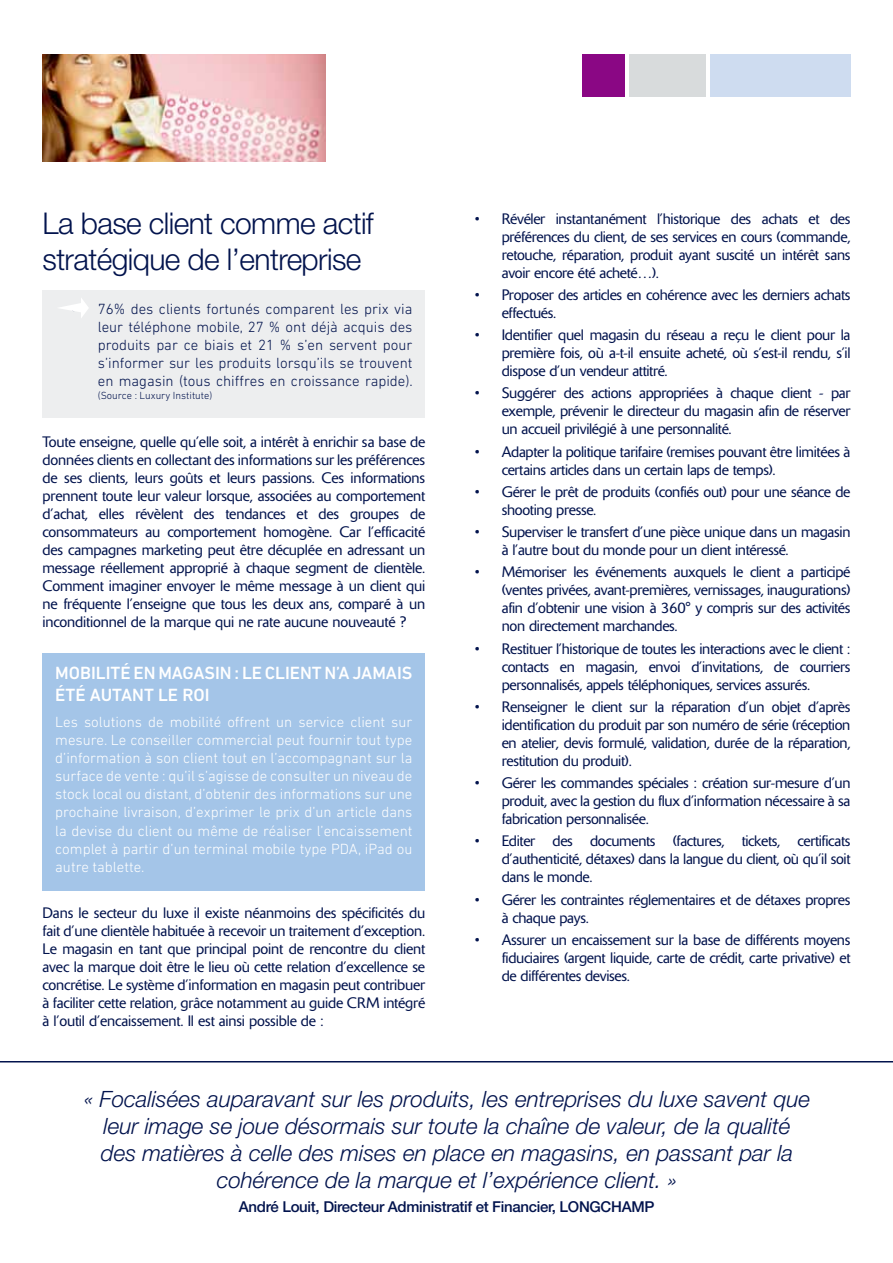
<style>
.page{position:relative;width:893px;height:1263px;background:#fff}
.page>*{position:absolute;margin:0;border:0;box-sizing:border-box;transform-origin:0 0}
.t1{font:300 30px/36px "Helvetica Neue LT Std";letter-spacing:-.02em;color:#02134d}
.t2{font:italic 300 22.5px/27px "Helvetica Neue LT Std";color:#02134d;text-align:center}
.t3{font:500 18px/21.6px "DIN Next LT Pro";color:#fff}
.t4{font:300 15px/18px "Delta";letter-spacing:-.02em;color:#02134d;text-align:justify}
.t5{font:300 15px/18px "DIN Next LT Pro";color:#fff;text-align:justify}
.t6{font:300 15px/18px "DIN Next LT Pro";color:#02134d;text-align:justify}
.t7{font:500 15px "Helvetica Neue LT Std";letter-spacing:-.02em;color:#02134d}
.t8{font:300 10.5px "DIN Next LT Pro";color:#02134d}
</style>
<div class="page">
<hr style="left:0;top:1061px;width:893px;height:1px;background:#02134d">
<div style="left:583px;top:54px;width:42px;height:43px;background:#8a0784"></div>
<div style="left:629px;top:54px;width:77px;height:43px;background:#d8dbdc"></div>
<div style="left:710px;top:54px;width:140px;height:43px;background:#cedcf0"></div>
<img style="left:43px;top:54px;width:282px;height:108px">
<div style="left:43px;top:653px;width:382px;height:238px;background:#a4c5e8"></div>
<div style="left:43px;top:290px;width:382px;height:127px;background:#edeeef"></div>
<svg style="left:59px;top:298px;width:29px;height:20px"></svg>
<h1 class="t1" style="left:43px;top:204px;width:333px">La base client comme actif stratégique de l’entreprise</h1>
<p class="t6" style="left:98px;top:300px;width:317px;text-indent:-27px">• 76% des clients fortunés comparent les prix via leur téléphone mobile, 27 % ont déjà acquis des produits par ce biais et 21 % s’en servent pour s’informer sur les produits lorsqu’ils se trouvent en magasin (tous chiffres en croissance rapide).</p>
<p class="t8" style="left:98px;top:389px;width:116px">(Source : Luxury Institute)</p>
<p class="t4" style="left:43px;top:433px;width:384px">Toute enseigne, quelle qu’elle soit, a intérêt à enrichir sa base de données clients en collectant des informations sur les préférences de ses clients, leurs goûts et leurs passions. Ces informations prennent toute leur valeur lorsque, associées au comportement d’achat, elles révèlent des tendances et des groupes de consommateurs au comportement homogène. Car l’efficacité des campagnes marketing peut être décuplée en adressant un message réellement approprié à chaque segment de clientèle.<br>Comment imaginer envoyer le même message à un client qui ne fréquente l’enseigne que tous les deux ans, comparé à un inconditionnel de la marque qui ne rate aucune nouveauté ?</p>
<p class="t3" style="left:55px;top:662px;width:359px">MOBILITÉ EN MAGASIN : LE CLI ENT N’A JAMAIS<br>ÉTÉ AUTANT LE ROI</p>
<p class="t5" style="left:55px;top:713px;width:359px">Les solutions de mobilité offrent un service client sur mesure. Le conseiller commercial peut fournir tout type d’information à son client tout en l’accompagnant sur la surface de vente : qu’il s’agisse de consulter un niveau de stock local ou distant, d’obtenir des informations sur une prochaine livraison, d’exprimer le prix d’un article dans la devise du client ou même de réaliser l’encaissement complet à partir d’un terminal mobile type PDA, iPad ou autre tablette.</p>
<p class="t4" style="left:43px;top:904px;width:384px">Dans le secteur du luxe il existe néanmoins des spécificités du fait d’une clientèle habituée à recevoir un traitement d’exception.<br>Le magasin en tant que principal point de rencontre du client avec la marque doit être le lieu où cette relation d’excellence se concrétise. Le système d’information en magasin peut contribuer à faciliter cette relation, grâce notamment au guide CRM intégré à l’outil d’encaissement. Il est ainsi possible de :</p>
<p class="t4" style="left:502px;top:209px;width:350px;text-indent:-27px">• Révéler instantanément l’historique des achats et des préférences du client, de ses services en cours (commande, retouche, réparation, produit ayant suscité un intérêt sans avoir encore été acheté…).</p>
<p class="t4" style="left:502px;top:286px;width:350px;text-indent:-27px">• Proposer des articles en cohérence avec les derniers achats effectués.</p>
<p class="t4" style="left:502px;top:326px;width:350px;text-indent:-27px">• Identifier quel magasin du réseau a reçu le client pour la première fois, où a-t-il ensuite acheté, où s’est-il rendu, s’il dispose d’un vendeur attitré.</p>
<p class="t4" style="left:502px;top:384px;width:350px;text-indent:-27px">• Suggérer des actions appropriées à chaque client - par exemple, prévenir le directeur du magasin afin de réserver un accueil privilégié à une personnalité.</p>
<p class="t4" style="left:502px;top:442px;width:350px;text-indent:-27px">• Adapter la politique tarifaire (remises pouvant être limitées à certains articles dans un certain laps de temps).</p>
<p class="t4" style="left:502px;top:483px;width:350px;text-indent:-27px">• Gérer le prêt de produits (confiés out) pour une séance de shooting presse.</p>
<p class="t4" style="left:502px;top:523px;width:350px;text-indent:-27px">• Superviser le transfert d’une pièce unique dans un magasin à l’autre bout du monde pour un client intéressé.</p>
<p class="t4" style="left:502px;top:563px;width:350px;text-indent:-27px">• Mémoriser les événements auxquels le client a participé (ventes privées, avant-premières, vernissages, inaugurations) afin d’obtenir une vision à 360° y compris sur des activités non directement marchandes.</p>
<p class="t4" style="left:502px;top:639px;width:350px;text-indent:-27px">• Restituer l’historique de toutes les interactions avec le client : contacts en magasin, envoi d’invitations, de courriers personnalisés, appels téléphoniques, services assurés.</p>
<p class="t4" style="left:502px;top:698px;width:350px;text-indent:-27px">• Renseigner le client sur la réparation d’un objet d’après identification du produit par son numéro de série (réception en atelier, devis formulé, validation, durée de la réparation, restitution du produit).</p>
<p class="t4" style="left:502px;top:774px;width:350px;text-indent:-27px">• Gérer les commandes spéciales : création sur-mesure d’un produit, avec la gestion du flux d’information nécessaire à sa fabrication personnalisée.</p>
<p class="t4" style="left:502px;top:832px;width:350px;text-indent:-27px">• Editer des documents (factures, tickets, certificats d’authenticité, détaxes) dans la langue du client, où qu’il soit dans le monde.</p>
<p class="t4" style="left:502px;top:890px;width:350px;text-indent:-27px">• Gérer les contraintes réglementaires et de détaxes propres à chaque pays.</p>
<p class="t4" style="left:502px;top:931px;width:350px;text-indent:-27px">• Assurer un encaissement sur la base de différents moyens fiduciaires (argent liquide, carte de crédit, carte privative) et de différentes devises.</p>
<p class="t2" style="left:84px;top:1085px;width:728px">« Focalisées auparavant sur les produits, les entreprises du luxe savent que leur image se joue désormais sur toute la chaîne de valeur, de la qualité des matières à celle des mises en place en magasins, en passant par la cohérence de la marque et l’expérience client. »</p>
<p class="t7" style="left:239px;top:1198px;width:417px">André Louit, Directeur Administratif et Financier, LONGCHAMP</p>
</div>
